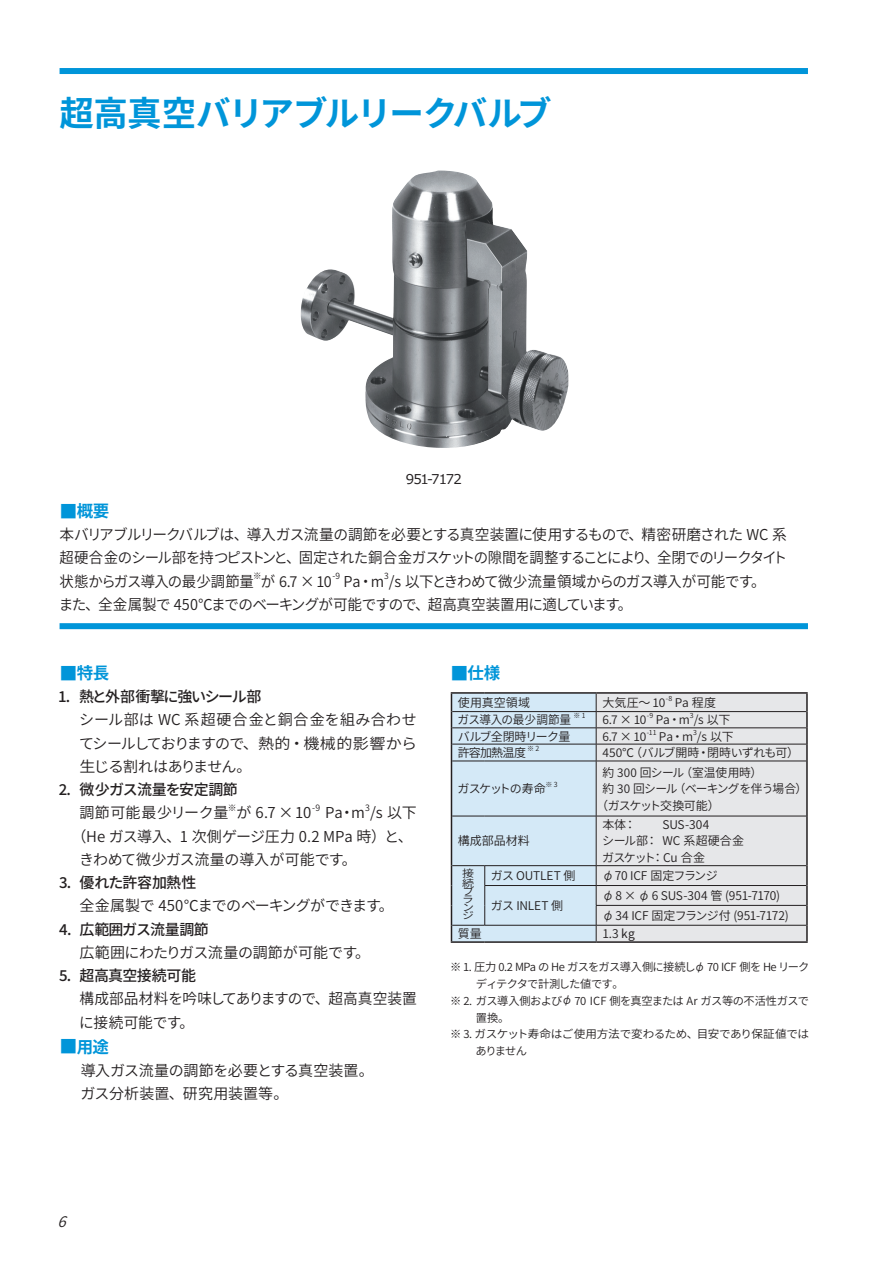
<style>
.page{position:relative;width:893px;height:1263px;background:#fff}
.page>*{position:absolute;margin:0;border:0;box-sizing:border-box;transform-origin:0 0}
.t1{font:700 34.5px "Source Han Sans JP";letter-spacing:-.04em;color:#0095d9}
.t2{font:700 16.5px "Source Han Sans JP";letter-spacing:-.025em;color:#0095d9}
.t3{font:15px/23.2px "Source Han Sans JP";letter-spacing:-.025em;color:#231f20;text-align:justify}
.t4{font:500 15px "Source Han Sans JP";letter-spacing:-.045em;color:#231f20}
.t5{font:15px/23.2px "Source Han Sans JP";letter-spacing:-.005em;color:#231f20}
.t6{font:500 15px "Source Han Sans JP";letter-spacing:-.08em;color:#231f20}
.t7{font:15px "Source Han Sans JP";letter-spacing:.015em;color:#231f20}
.t8{font:500 15px "Source Han Sans JP";letter-spacing:-.02em;color:#231f20}
.t9{font:15px "Source Han Sans JP";letter-spacing:-.025em;color:#231f20;scale:.96 1}
.t10{font:italic 15px "Source Han Sans JP";color:#231f20}
.t11{font:13.5px "Meiryo UI";letter-spacing:-.07em;color:#231f20}
.t12{font:12px/16.5px "Source Han Sans JP";letter-spacing:-.025em;color:#231f20}
.t13{font:12px "Source Han Sans JP";letter-spacing:-.05em;color:#231f20}
.t14{font:12px "Source Han Sans JP";letter-spacing:-.07em;color:#231f20}
.t15{font:12px "Source Han Sans JP";letter-spacing:-.06em;color:#231f20}
.t16{font:12px "Source Han Sans JP";letter-spacing:-.085em;color:#231f20}
.t17{font:11.25px "Source Han Sans JP";letter-spacing:-.05em;color:#231f20}
.t18{font:10.2px/8.1px "Source Han Sans JP";color:#231f20;scale:1.18 1}
.t19{font:8.7px "Source Han Sans JP";color:#231f20}
.t20{font:8.7px "Source Han Sans JP";color:#231f20;scale:.96 1}
.t21{font:7.05px "Source Han Sans JP";color:#231f20}
.s1{font-weight:400;font-size:18px}
.s2{font-family:"MS Gothic"}
.s3{font-style:inherit}
</style>
<div class="page">
<img style="left:301px;top:170px;width:267px;height:278px">
<div style="left:60px;top:68px;width:748px;height:6px;background:#0095d9"></div>
<div style="left:60px;top:623px;width:748px;height:6px;background:#0095d9"></div>
<div style="left:597px;top:694px;width:209px;height:247px;background:#e6e7e9"></div>
<hr style="left:451px;top:692px;width:34px;height:2px;background:#231f20">
<hr style="left:485px;top:692px;width:111px;height:2px;background:#231f20">
<hr style="left:596px;top:692px;width:212px;height:2px;background:#231f20">
<svg style="left:806px;top:694px;width:2px;height:67px"></svg>
<hr style="left:806px;top:761px;width:2px;height:55px;background:#231f20">
<hr style="left:806px;top:816px;width:2px;height:50px;background:#231f20">
<svg style="left:806px;top:866px;width:2px;height:19px"></svg>
<hr style="left:806px;top:885px;width:2px;height:20px;background:#231f20">
<hr style="left:806px;top:905px;width:2px;height:20px;background:#231f20">
<svg style="left:806px;top:925px;width:2px;height:16px"></svg>
<hr style="left:451px;top:941px;width:34px;height:2px;background:#231f20">
<hr style="left:485px;top:941px;width:111px;height:2px;background:#231f20">
<hr style="left:596px;top:941px;width:212px;height:2px;background:#231f20">
<hr style="left:596px;top:711px;width:210px;height:1px;background:#231f20">
<hr style="left:596px;top:728px;width:210px;height:1px;background:#231f20">
<hr style="left:596px;top:744px;width:210px;height:1px;background:#231f20">
<hr style="left:596px;top:761px;width:210px;height:1px;background:#231f20">
<hr style="left:596px;top:816px;width:210px;height:1px;background:#231f20">
<hr style="left:596px;top:865px;width:210px;height:1px;background:#231f20">
<hr style="left:596px;top:885px;width:210px;height:1px;background:#231f20">
<hr style="left:596px;top:905px;width:210px;height:1px;background:#231f20">
<hr style="left:596px;top:925px;width:210px;height:1px;background:#231f20">
<svg style="left:451px;top:693px;width:146px;height:249px"></svg>
<h1 class="t1" style="left:60px;top:94px;width:494px">超高真空バリアブルリークバルブ</h1>
<p class="t11" style="left:406px;top:470px;width:58px">951-7172</p>
<p class="t2" style="left:60px;top:502px;width:51px"><span class="s1">■</span>概要</p>
<p class="t3" style="left:59px;top:523px;width:729px">本バリアブルリークバルブは、導入ガス流量の調節を必要とする真空装置に使用するもので、精密研磨された WC 系超硬合金のシール部を持つピストンと、固定された銅合金ガスケットの隙間を調整することにより、全閉でのリークタイト状態からガス導入の最少調節量</p>
<p class="t20" style="left:253px;top:571px;width:10px">※</p>
<p class="t9" style="left:261px;top:573px;width:76px">が 6.7×10</p>
<p class="t19" style="left:332px;top:571px;width:9px">-9</p>
<p class="t3" style="left:343px;top:570px;width:424px">Pa・m /s 以下ときわめて微少流量領域からのガス導入が可能です。</p>
<p class="t19" style="left:384px;top:571px;width:6px">3</p>
<p class="t3" style="left:59px;top:593px;width:575px">また、全金属製で 450℃までのベーキングが可能ですので、超高真空装置用に適しています。</p>
<p class="t2" style="left:60px;top:664px;width:51px"><span class="s1">■</span>特長</p>
<p class="t6" style="left:58px;top:688px;width:205px">1. 熱と外部衝撃に強いシール部</p>
<p class="t3" style="left:79px;top:708px;width:339px">シール部は WC 系超硬合金と銅合金を組み合わせてシールしておりますので、熱的・機械的影響から生じる割れはありません。</p>
<p class="t4" style="left:59px;top:781px;width:180px">2. 微少ガス流量を安定調節</p>
<p class="t7" style="left:79px;top:804px;width:150px">調節可能最少リーク量</p>
<p class="t19" style="left:228px;top:803px;width:10px">※</p>
<p class="t3" style="left:236px;top:801px;width:77px">が 6.7 ×10</p>
<p class="t19" style="left:312px;top:803px;width:10px">-9</p>
<p class="t3" style="left:325px;top:801px;width:93px">Pa・m /s 以下</p>
<p class="t19" style="left:365px;top:803px;width:6px">3</p>
<p class="t3" style="left:79px;top:825px;width:335px;text-indent:-8px">（He ガス導入、1 次側ゲージ圧力 0.2 MPa 時）と、きわめて微少ガス流量の導入が可能です。</p>
<p class="t8" style="left:59px;top:874px;width:139px">3. 優れた許容加熱性</p>
<p class="t3" style="left:79px;top:894px;width:316px">全金属製で 450℃までのベーキングができます。</p>
<p class="t4" style="left:59px;top:920px;width:151px">4. 広範囲ガス流量調節</p>
<p class="t3" style="left:79px;top:941px;width:292px">広範囲にわたりガス流量の調節が可能です。</p>
<p class="t4" style="left:59px;top:967px;width:138px">5. 超高真空接続可能</p>
<p class="t5" style="left:79px;top:987px;width:339px">構成部品材料を吟味してありますので、超高真空装置に接続可能です。</p>
<p class="t2" style="left:60px;top:1037px;width:51px"><span class="s1">■</span>用途</p>
<p class="t3" style="left:81px;top:1059px;width:295px">導入ガス流量の調節を必要とする真空装置。ガス分析装置、研究用装置等。</p>
<p class="t2" style="left:450px;top:664px;width:51px"><span class="s1">■</span>仕様</p>
<p class="t12" style="left:458px;top:694px;width:74px">使用真空領域</p>
<p class="t12" style="left:602px;top:694px;width:65px">大気圧〜 10</p>
<p class="t21" style="left:666px;top:694px;width:8px">-8</p>
<p class="t12" style="left:675px;top:694px;width:43px">Pa 程度</p>
<p class="t12" style="left:458px;top:712px;width:115px">ガス導入の最少調節量</p>
<p class="t21" style="left:574px;top:712px;width:13px">※1</p>
<p class="t12" style="left:602px;top:712px;width:46px">6.7 × 10</p>
<p class="t21" style="left:647px;top:712px;width:8px">-9</p>
<p class="t12" style="left:656px;top:712px;width:76px">Pa・m /s 以下</p>
<p class="t21" style="left:690px;top:712px;width:5px">3</p>
<p class="t21" style="left:693px;top:728px;width:5px">3</p>
<p class="t15" style="left:458px;top:729px;width:114px">バルブ全閉時リーク量</p>
<p class="t12" style="left:602px;top:728px;width:46px">6.7 × 10</p>
<p class="t21" style="left:647px;top:728px;width:11px">-11</p>
<p class="t12" style="left:659px;top:728px;width:76px">Pa・m /s 以下</p>
<p class="t12" style="left:458px;top:745px;width:70px">許容加熱温度</p>
<p class="t21" style="left:527px;top:745px;width:14px">※2</p>
<p class="t12" style="left:602px;top:745px;width:198px">450℃（バルブ開時・閉時いずれも可）</p>
<p class="t16" style="left:458px;top:782px;width:90px">ガスケットの寿命</p>
<p class="t21" style="left:545px;top:781px;width:14px">※3</p>
<p class="t12" style="left:602px;top:764px;width:161px">約 300 回シール（室温使用時）</p>
<p class="t13" style="left:602px;top:782px;width:206px">約 30 回シール （ベーキングを伴う場合）</p>
<p class="t14" style="left:596px;top:798px;width:125px">（ガスケット交換可能）</p>
<p class="t12" style="left:458px;top:833px;width:74px">構成部品材料</p>
<p class="t12" style="left:602px;top:816px;width:143px">本体：　　 SUS-304<br>シール部： WC 系超硬合金ガスケット： Cu 合金</p>
<p class="t18" style="left:462px;top:869px;width:11px;line-height:9.8px">接続</p>
<p class="t18" style="left:462px;top:887px;width:11px;text-align:justify">フランジ</p>
<p class="t12" style="left:491px;top:868px;width:86px">ガス OUTLET 側</p>
<p class="t12" style="left:602px;top:868px;width:117px"><span class="s2">φ</span>70 ICF 固定フランジ</p>
<p class="t12" style="left:491px;top:897px;width:74px">ガス INLET 側</p>
<p class="t12" style="left:602px;top:886px;width:188px;line-height:19.8px"><span class="s2">φ</span>8 × <span class="s2">φ</span>6 SUS-304 管 (951-7170) <span class="s2">φ</span>34 ICF 固定フランジ付 (951-7172)</p>
<p class="t12" style="left:458px;top:926px;width:26px">質量</p>
<p class="t12" style="left:602px;top:926px;width:34px">1.3 <span class="s3">kg</span></p>
<p class="t17" style="left:450px;top:960px;width:361px">※ 1. 圧力 0.2 MPa の He ガスをガス導入側に接続し<span class="s2">φ</span> 70 ICF 側を He リーク</p>
<p class="t17" style="left:476px;top:977px;width:149px">ディテクタで計測した値です。</p>
<p class="t17" style="left:450px;top:994px;width:361px">※ 2. ガス導入側および<span class="s2">φ</span> 70 ICF 側を真空または Ar ガス等の不活性ガスで</p>
<p class="t17" style="left:476px;top:1011px;width:35px">置換。</p>
<p class="t17" style="left:450px;top:1028px;width:361px">※ 3. ガスケット寿命はご使用方法で変わるため、目安であり保証値では</p>
<p class="t17" style="left:476px;top:1045px;width:53px">ありません</p>
<p class="t10" style="left:57px;top:1213px;width:22px">6</p>
</div>
